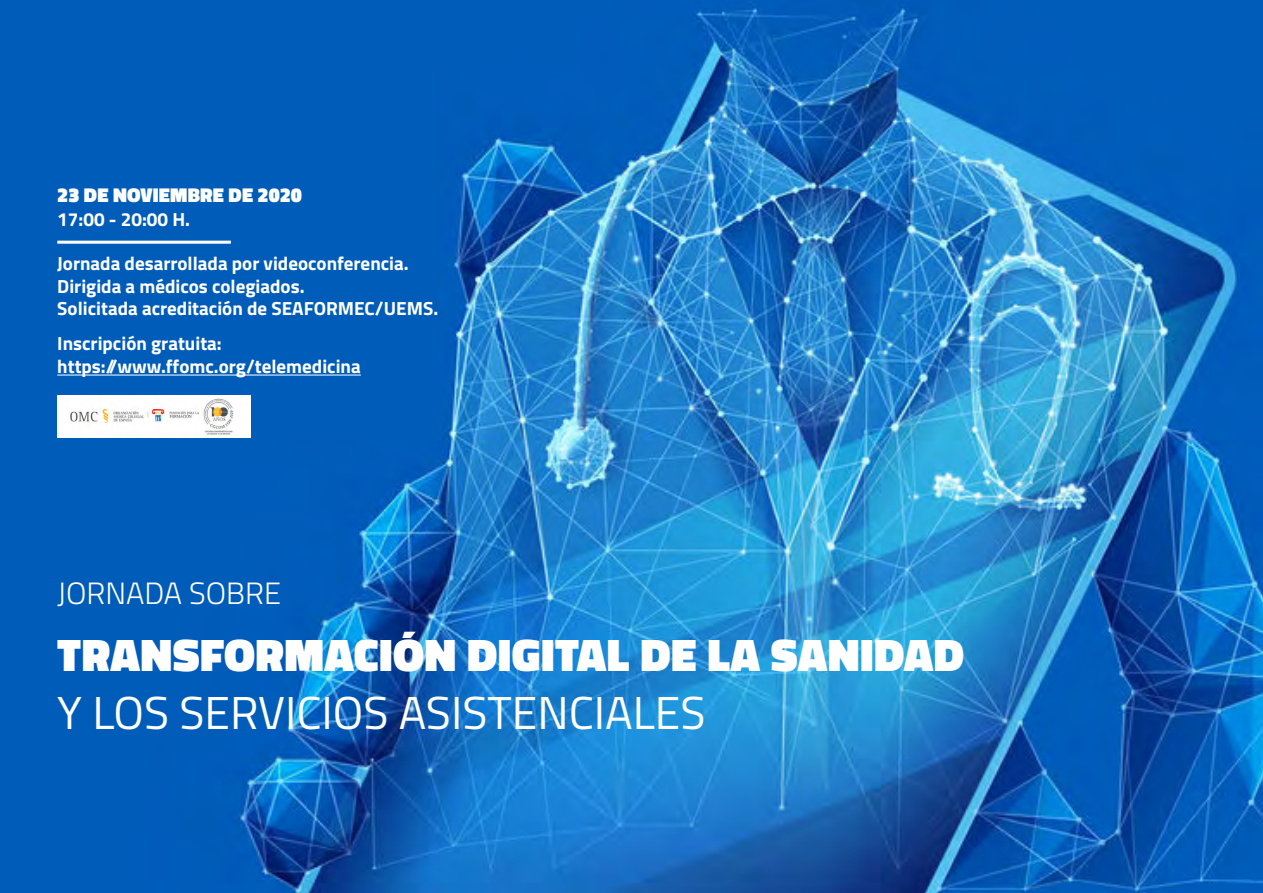
<style>
.page{position:relative;width:1263px;height:893px;background:#fff}
.page>*{position:absolute;margin:0;border:0;box-sizing:border-box;transform-origin:0 0}
.t1{font:900 46.2px "Titillium";letter-spacing:.01em;color:#fff}
.t2{font:46.2px "Titillium";color:#fff}
.t3{font:300 30.9px "Titillium";color:#fff}
.t4{font:900 20.25px "Titillium";letter-spacing:.01em;color:#fff}
.t5{font:700 19.05px/22.5px "Titillium";color:#fff}
</style>
<div class="page">
<img style="left:0;top:0;width:1263px;height:893px">
<hr style="left:57px;top:375px;width:304px;height:1px;background:#fff">
<hr style="left:57px;top:241px;width:174px;height:3px;background:#fff">
<img style="left:57px;top:396px;width:193px;height:42px">
<p class="t4" style="left:57px;top:180px;width:246px">23 DE NOVIEMBRE DE 2020</p>
<p class="t5" style="left:57px;top:207px;width:134px">17:00 - 20:00 H.</p>
<p class="t5" style="left:57px;top:251px;width:382px">Jornada desarrollada por videoconferencia.<br>Dirigida a médicos colegiados.<br>Solicitada acreditación de SEAFORMEC/UEMS.</p>
<p class="t5" style="left:57px;top:332px;width:305px">Inscripción gratuita: https://www.ffomc.org/telemedicina</p>
<h2 class="t3" style="left:57px;top:571px;width:225px">JORNADA SOBRE</h2>
<h1 class="t1" style="left:57px;top:621px;width:908px">TRANSFORMACIÓN DIGITAL DE LA SANIDAD</h1>
<h1 class="t2" style="left:57px;top:679px;width:650px">Y LOS SERVICIOS ASISTENCIALES</h1>
</div>
